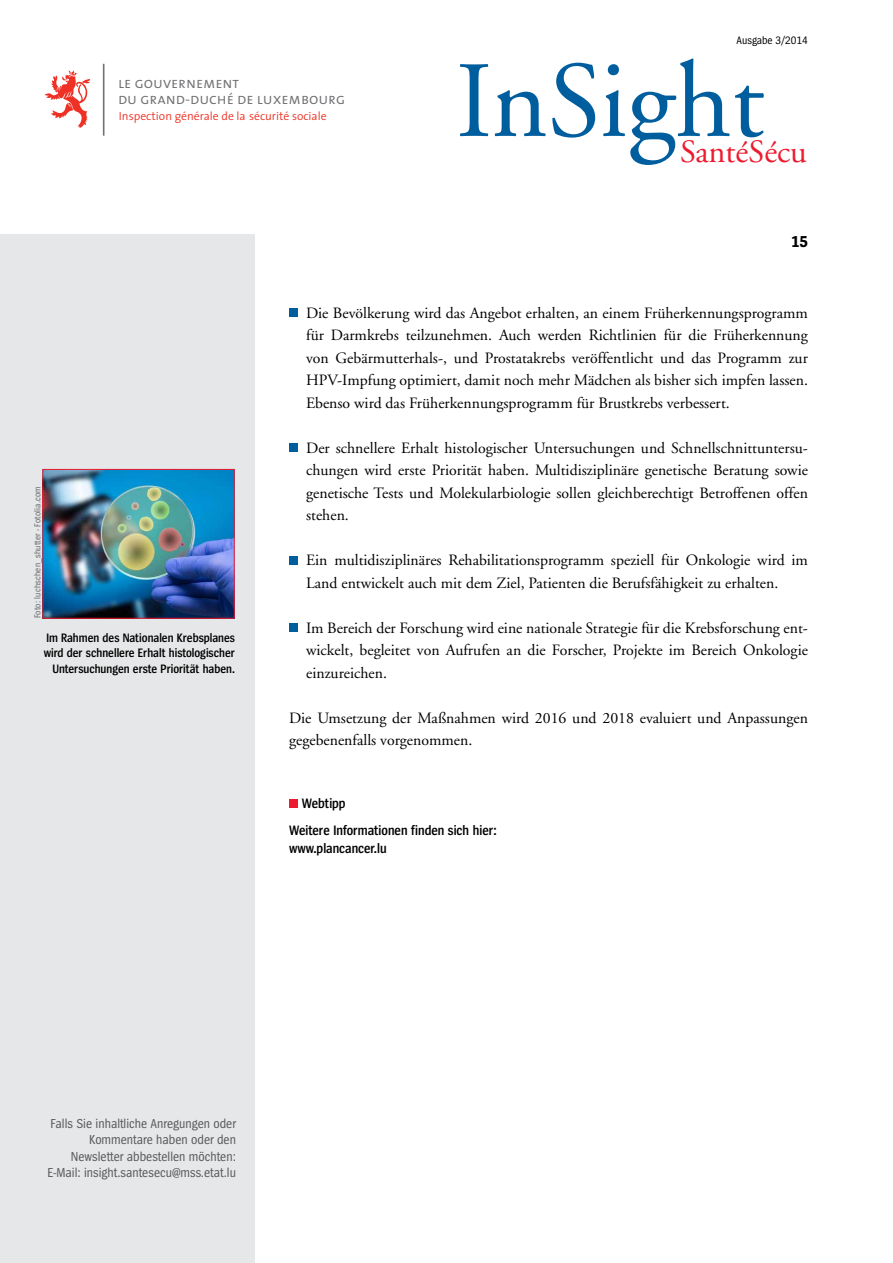
<style>
.page{position:relative;width:893px;height:1263px;background:#fff}
.page>*{position:absolute;margin:0;border:0;box-sizing:border-box;transform-origin:0 0}
.t1{font:108.3px "GG Garamond";color:#005e9e}
.t2{font:32.4px "GG Garamond";color:#ed1b2f}
.t3{font:700 16.5px "Spiegel Cd";color:#000}
.t4{font:15.75px/22.5px "GG Garamond";color:#000;text-align:justify}
.t5{font:15.45px "The Sans Semi Light Caps";color:#717073}
.t6{font:600 14.25px/27px "Spiegel Cd";color:#000}
.t7{font:13.5px/16.5px "Spiegel Cd";color:#58595b;text-align:right}
.t8{font:600 12.75px/15.8px "Spiegel Cd";color:#000;text-align:right}
.t9{font:300 11.7px "The Sans";color:#ee3124}
.t10{font:11.25px "Spiegel Cd";color:#000}
.t11{font:9px "Spiegel Cd";letter-spacing:.02em;color:#636466}
</style>
<div class="page">
<div style="left:0;top:234px;width:255px;height:1029px;background:#e6e7e8"></div>
<hr style="left:103px;top:64px;width:1px;height:72px;background:#717073">
<svg style="left:45px;top:70px;width:45px;height:58px"></svg>
<img style="left:45px;top:471px;width:188px;height:146px">
<div style="left:43px;top:469px;width:192px;height:150px;border:1px solid #ed1b2f"></div>
<div style="left:289px;top:308px;width:9px;height:9px;background:#005e9e"></div>
<div style="left:289px;top:443px;width:9px;height:9px;background:#005e9e"></div>
<div style="left:289px;top:556px;width:9px;height:8px;background:#005e9e"></div>
<div style="left:289px;top:623px;width:9px;height:9px;background:#005e9e"></div>
<div style="left:289px;top:799px;width:9px;height:8px;background:#ed1b2f"></div>
<p class="t5" style="left:118px;top:70px;width:123px">le gouvernement</p>
<p class="t9" style="left:119px;top:106px;width:209px">Inspection générale de la sécurité sociale</p>
<p class="t5" style="left:118px;top:86px;width:229px">du grand-duché de luxembourg</p>
<p class="t10" style="left:737px;top:35px;width:73px">Ausgabe 3/2014</p>
<h1 class="t1" style="left:456px;top:37px;width:310px">InSight</h1>
<h2 class="t2" style="left:680px;top:133px;width:128px">SantéSécu</h2>
<p class="t3" style="left:791px;top:233px;width:18px">15</p>
<p class="t11" style="left:33px;top:618px;width:134px;rotate:-90deg">Foto: luchschen_shutter - Fotolia.com</p>
<p class="t8" style="left:44px;top:630px;width:193px">Im Rahmen des Nationalen Krebsplanes wird der schnellere Erhalt histologischer<br>Untersuchungen erste Priorität haben.</p>
<p class="t4" style="left:306px;top:301px;width:503px">Die Bevölkerung wird das Angebot erhalten, an einem Früherkennungsprogramm für Darmkrebs teilzunehmen. Auch werden Richtlinien für die Früherkennung von Gebärmutterhals-, und Prostatakrebs veröffentlicht und das Programm zur HPV-Impfung optimiert, damit noch mehr Mädchen als bisher sich impfen lassen.<br>Ebenso wird das Früherkennungsprogramm für Brustkrebs verbessert.</p>
<p class="t4" style="left:306px;top:436px;width:503px">Der schnellere Erhalt histologischer Untersuchungen und Schnellschnittuntersu&shy;chungen wird erste Priorität haben. Multidisziplinäre genetische Beratung sowie genetische Tests und Molekularbiologie sollen gleichberechtigt Betroffenen offen stehen.</p>
<p class="t4" style="left:306px;top:549px;width:503px">Ein multidisziplinäres Rehabilitationsprogramm speziell für Onkologie wird im<br>Land entwickelt auch mit dem Ziel, Patienten die Berufsfähigkeit zu erhalten.</p>
<p class="t4" style="left:306px;top:616px;width:503px">Im Bereich der Forschung wird eine nationale Strategie für die Krebsforschung ent&shy;wickelt, begleitet von Aufrufen an die Forscher, Projekte im Bereich Onkologie einzureichen.</p>
<p class="t4" style="left:289px;top:706px;width:520px">Die Umsetzung der Maßnahmen wird 2016 und 2018 evaluiert und Anpassungen gegebenenfalls vorgenommen.</p>
<p class="t6" style="left:289px;top:790px;width:209px;text-indent:13px">Webtipp<br>Weitere Informationen finden sich hier:</p>
<p class="t6" style="left:289px;top:835px;width:99px">www.plancancer.lu</p>
<p class="t7" style="left:48px;top:1115px;width:190px">Falls Sie inhaltliche Anregungen oder Kommentare haben oder den Newsletter abbestellen möchten:<br>E-Mail: insight.santesecu@mss.etat.lu</p>
</div>
